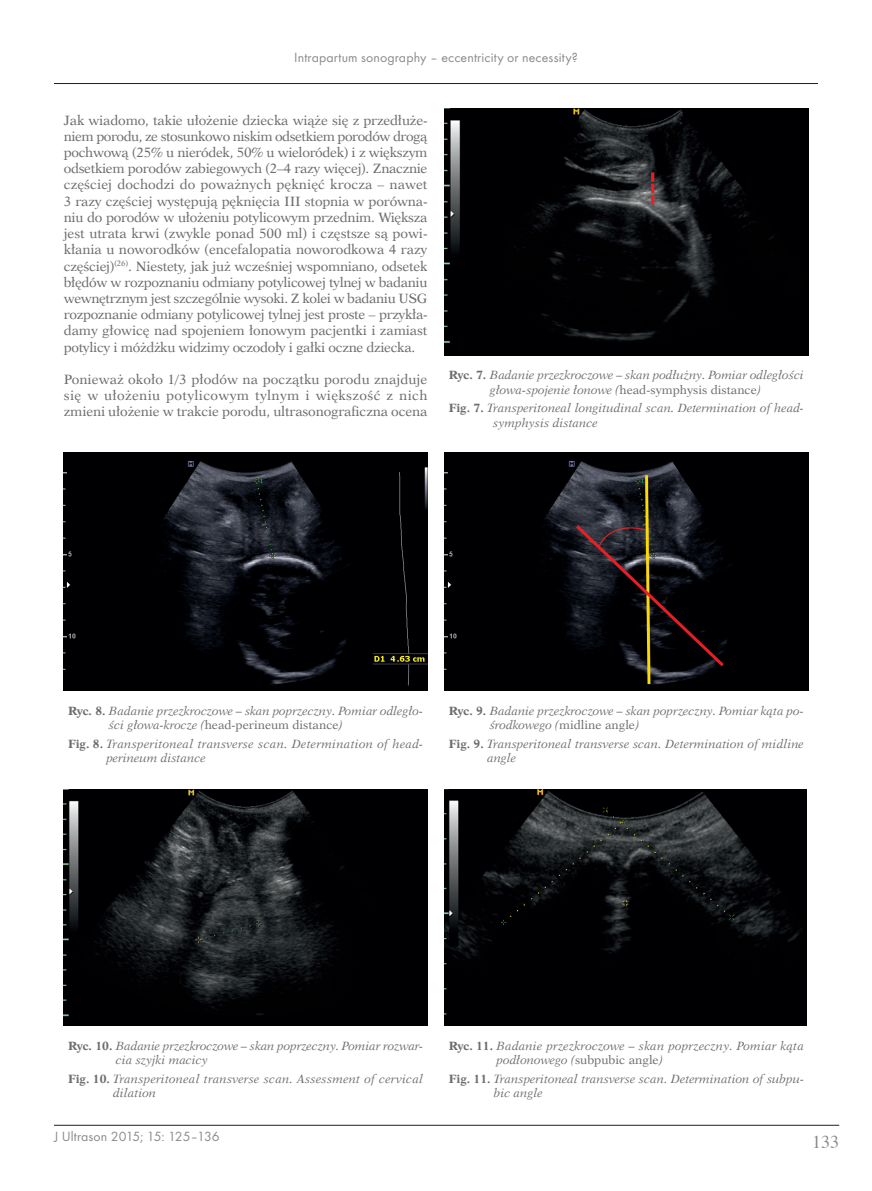
<style>
.page{position:relative;width:872px;height:1191px;background:#fff}
.page>*{position:absolute;margin:0;border:0;box-sizing:border-box;transform-origin:0 0}
.t1{font:18px "Times";color:#888a8d}
.t2{font:13.8px "Futura TCE";letter-spacing:.01em;color:#888a8d}
.t3{font:13.5px/16.2px "Dutch 823 EU";letter-spacing:-.02em;color:#6c6d70;text-align:justify}
.t4{font:italic 12px/14.4px "Dutch 823 EU";color:#6c6d70}
.t5{font:italic 12px/14.4px "Dutch 823 EU";letter-spacing:.02em;color:#6c6d70}
.s1{font-weight:700;font-style:normal}
.s2{font-style:normal}
</style>
<div class="page">
<hr style="left:54px;top:1125px;width:785px;height:1px;background:#231f20">
<hr style="left:54px;top:83px;width:764px;height:1px;background:#231f20">
<img style="left:444px;top:108px;width:364px;height:247px">
<img style="left:64px;top:453px;width:363px;height:238px">
<img style="left:444px;top:453px;width:364px;height:238px">
<img style="left:444px;top:789px;width:363px;height:236px">
<img style="left:64px;top:789px;width:363px;height:236px">
<p class="t2" style="left:294px;top:51px;width:285px">Intrapartum sonography – eccentricity or necessity?</p>
<p class="t3" style="left:64px;top:112px;width:365px">Jak wiadomo, takie ułożenie dziecka wiąże się z przedłuże&shy;niem porodu, ze stosunkowo niskim odsetkiem porodów drogą pochwową (25% u nieródek, 50% u wieloródek) i z większym odsetkiem porodów zabiegowych (2–4 razy więcej). Znacznie częściej dochodzi do poważnych pęknięć krocza – nawet 3 razy częściej występują pęknięcia III stopnia w porówna&shy;niu do porodów w ułożeniu potylicowym przednim. Większa jest utrata krwi (zwykle ponad 500 ml) i częstsze są powi&shy;kłania u noworodków (encefalopatia noworodkowa 4 razy częściej)<sup>(26)</sup>. Niestety, jak już wcześniej wspomniano, odsetek błędów w rozpoznaniu odmiany potylicowej tylnej w badaniu wewnętrznym jest szczególnie wysoki. Z kolei w badaniu USG rozpoznanie odmiany potylicowej tylnej jest proste – przykła&shy;damy głowicę nad spojeniem łonowym pacjentki i zamiast potylicy i móżdżku widzimy oczodoły i gałki oczne dziecka.</p>
<p class="t3" style="left:64px;top:371px;width:365px">Ponieważ około 1/3 płodów na początku porodu znajduje się w ułożeniu potylicowym tylnym i większość z nich zmieni ułożenie w trakcie porodu, ultrasonograficzna ocena</p>
<p class="t4" style="left:449px;top:368px;width:357px;text-align:center"><span class="s1">Ryc. 7.</span> Badanie przezkroczowe – skan podłużny. Pomiar odległości głowa-spojenie łonowe (<span class="s2">head-symphysis distance</span>)</p>
<p class="t4" style="left:493px;top:401px;width:312px;text-indent:-44px"><span class="s1">Fig. 7.</span> T ransperitoneal longitudinal scan. Determination of head&shy;symphysis distance</p>
<p class="t4" style="left:109px;top:703px;width:316px;text-indent:-41px"><span class="s1">Ryc. 8.</span> Badanie przezkroczowe – skan poprzeczny. Pomiar odległo&shy;ści głowa-krocze (<span class="s2">head-perineum distance</span>)</p>
<p class="t5" style="left:106px;top:736px;width:318px;text-indent:-38px"><span class="s1">Fig. 8.</span> Transperitoneal transverse scan. Determination of head&shy;perineum distance</p>
<p class="t4" style="left:489px;top:703px;width:316px;text-indent:-41px"><span class="s1">Ryc. 9.</span> Badanie przezkroczowe – skan poprzeczny. Pomiar kąta po&shy;środkowego (<span class="s2">midline angle</span>)</p>
<p class="t4" style="left:487px;top:736px;width:318px;text-indent:-38px"><span class="s1">Fig. 9.</span> Transperitoneal transverse scan. Determination of midline angle</p>
<p class="t4" style="left:116px;top:1038px;width:309px;text-indent:-48px"><span class="s1">Ryc. 10.</span> Badanie przezkroczowe – skan poprzeczny. Pomiar rozwar&shy;cia szyjki macicy</p>
<p class="t4" style="left:113px;top:1071px;width:311px;text-indent:-45px"><span class="s1">Fig. 10.</span> Transperitoneal transverse scan. Assessment of cervical dilation</p>
<p class="t2" style="left:54px;top:1130px;width:167px">J Ultrason 2015; 15: 125–136</p>
<p class="t4" style="left:496px;top:1038px;width:309px;text-indent:-48px"><span class="s1">Ryc. 11.</span> Badanie przezkroczowe – skan poprzeczny. Pomiar kąta podłonowego (<span class="s2">subpubic angle</span>)</p>
<p class="t4" style="left:494px;top:1071px;width:311px;text-indent:-45px"><span class="s1">Fig. 11.</span> Transperitoneal transverse scan. Determination of subpu&shy;bic angle</p>
<h1 class="t1" style="left:812px;top:1134px;width:28px">133</h1>
</div>
